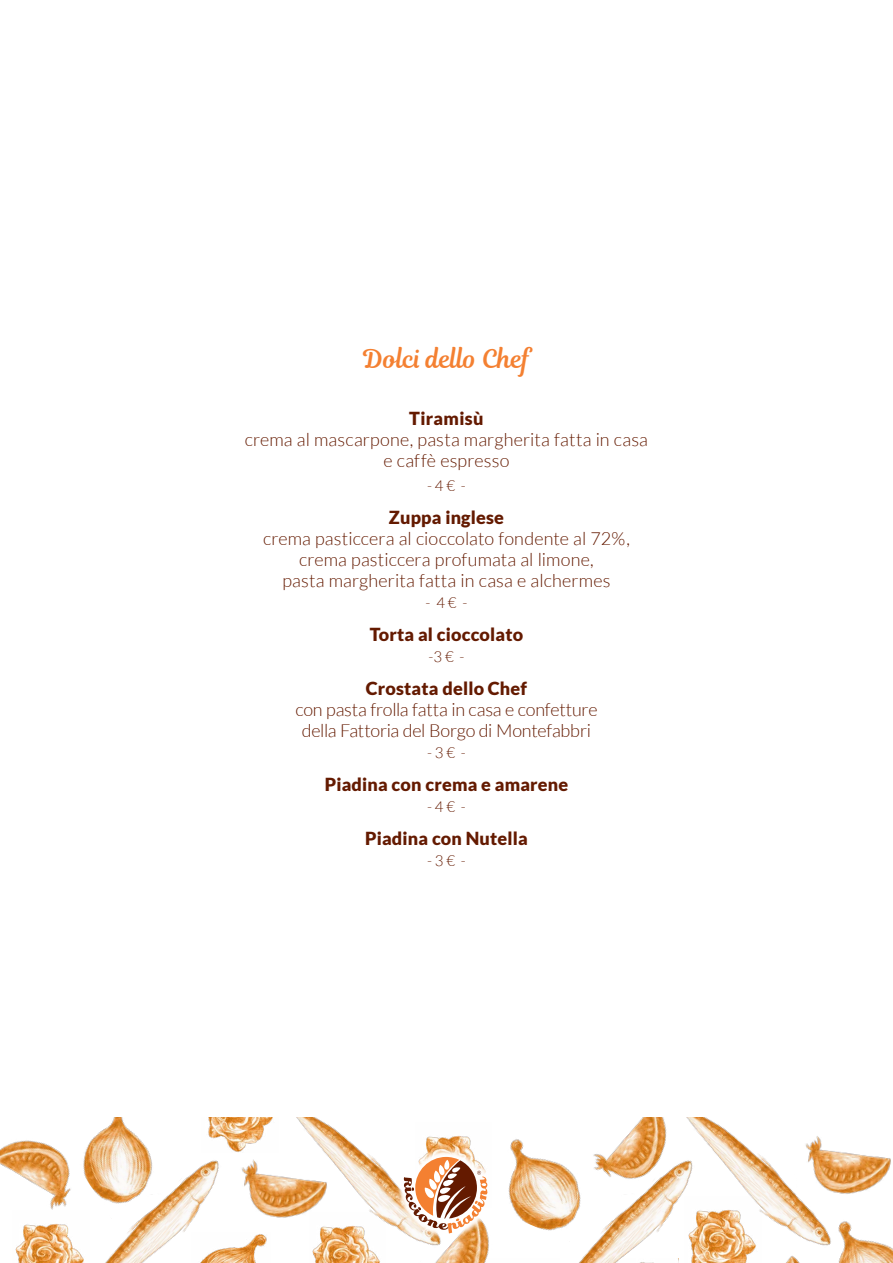
<style>
.page{position:relative;width:893px;height:1263px;background:#fff}
.page>*{position:absolute;margin:0;border:0;box-sizing:border-box;transform-origin:0 0}
.t1{font:25.5px "Magnolia Script";color:#f48031;scale:.95 1}
.t2{font:300 18px/21px "Lato";letter-spacing:.005em;color:#641a00;text-align:center}
.t3{font:900 18px "Lato";letter-spacing:.01em;color:#641a00}
.t4{font:300 15px "Lato";color:#641a00}
</style>
<div class="page">
<img style="left:208px;top:1117px;width:33px;height:29px">
<img style="left:15px;top:1226px;width:13px;height:37px">
<img style="left:454px;top:1136px;width:17px;height:6px">
<img style="left:28px;top:1160px;width:191px;height:103px">
<img style="left:579px;top:1205px;width:52px;height:58px">
<img style="left:241px;top:1117px;width:213px;height:146px">
<img style="left:631px;top:1117px;width:184px;height:146px">
<img style="left:191px;top:1232px;width:79px;height:31px">
<img style="left:508px;top:1139px;width:93px;height:102px">
<img style="left:811px;top:1214px;width:82px;height:49px">
<img style="left:599px;top:1258px;width:79px;height:5px">
<img style="left:94px;top:1117px;width:84px;height:102px">
<img style="left:229px;top:1146px;width:103px;height:80px">
<img style="left:0;top:1137px;width:94px;height:89px">
<img style="left:793px;top:1122px;width:98px;height:80px">
<img style="left:398px;top:1199px;width:111px;height:64px">
<img style="left:714px;top:1239px;width:112px;height:24px">
<img style="left:575px;top:1117px;width:111px;height:85px">
<img style="left:390px;top:1142px;width:112px;height:105px">
<svg style="left:404px;top:1157px;width:84px;height:76px"></svg>
<p class="t1" style="left:363px;top:340px;width:176px">Dolci dello Chef</p>
<p class="t3" style="left:409px;top:408px;width:76px">Tiramisù</p>
<p class="t2" style="left:245px;top:429px;width:405px">crema al mascarpone, pasta margherita fatta in casa e caffè espresso</p>
<p class="t4" style="left:427px;top:477px;width:40px">- 4 € -</p>
<p class="t3" style="left:389px;top:507px;width:117px">Zuppa inglese</p>
<p class="t2" style="left:263px;top:528px;width:368px">crema pasticcera al cioccolato fondente al 72%, crema pasticcera profumata al limone,<br>pasta margherita fatta in casa e alchermes</p>
<p class="t4" style="left:426px;top:594px;width:43px">- 4 € -</p>
<p class="t3" style="left:370px;top:624px;width:155px">Torta al cioccolato</p>
<p class="t4" style="left:428px;top:648px;width:38px">-3 € -</p>
<p class="t3" style="left:366px;top:678px;width:163px">Crostata dello Chef</p>
<p class="t2" style="left:295px;top:699px;width:304px">con pasta frolla fatta in casa e confetture della Fattoria del Borgo di Montefabbri</p>
<p class="t4" style="left:427px;top:744px;width:40px">- 3 € -</p>
<p class="t3" style="left:325px;top:774px;width:245px">Piadina con crema e amarene</p>
<p class="t4" style="left:427px;top:798px;width:40px">- 4 € -</p>
<p class="t3" style="left:365px;top:828px;width:164px">Piadina con Nutella</p>
<p class="t4" style="left:427px;top:852px;width:40px">- 3 € -</p>
</div>
